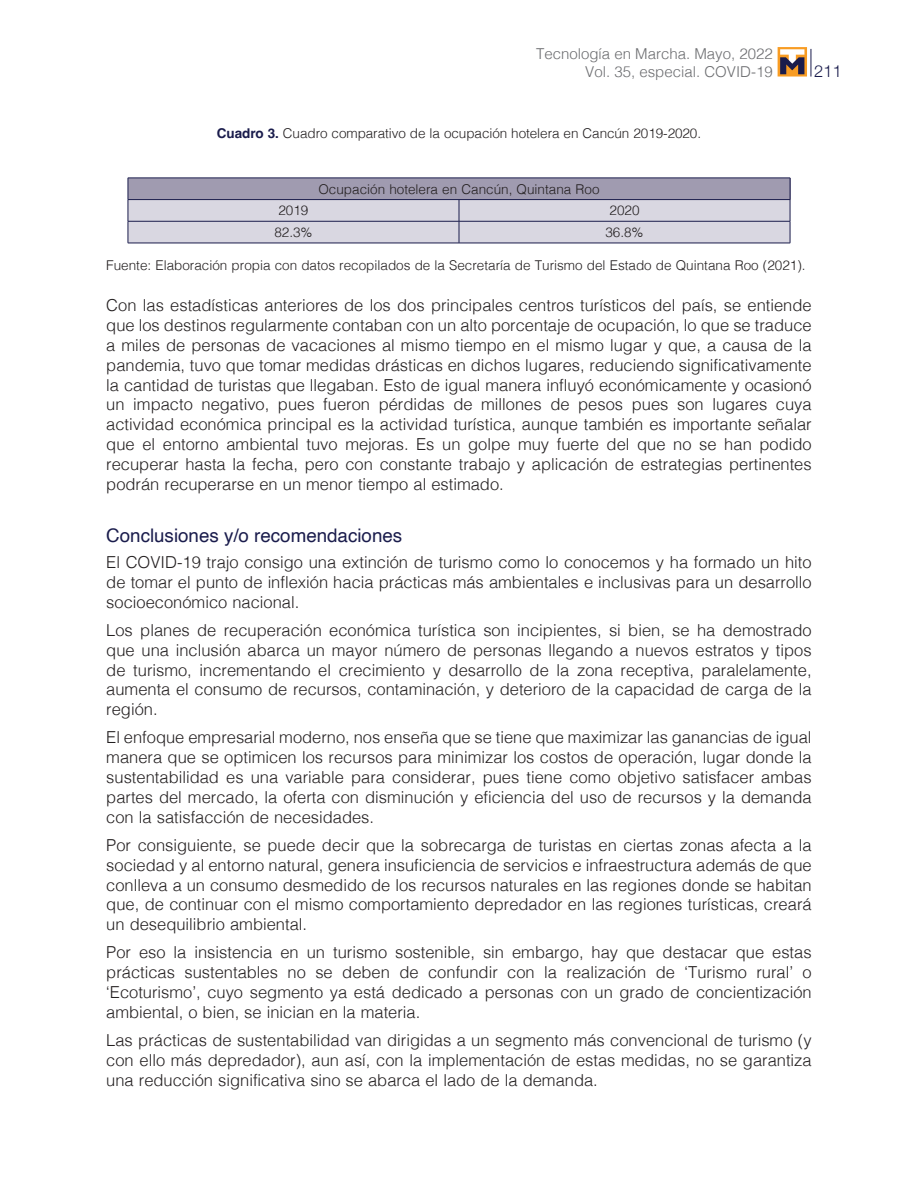
<style>
.page{position:relative;width:918px;height:1188px;background:#fff}
.page>*{position:absolute;margin:0;border:0;box-sizing:border-box;transform-origin:0 0}
.t1{font:18.75px "Helvetica";color:#1a1c4c}
.t2{font:300 16.5px/19.8px "Helvetica";color:#231f20;text-align:justify}
.t3{font:300 16.5px "Helvetica Neue";color:#1a1c4c}
.t4{font:300 15px/18px "Helvetica";color:#6c6d70;text-align:right}
.t5{font:300 13.5px "Helvetica";color:#231f20}
.s1{font-weight:700;color:#1a1c4c}
</style>
<div class="page">
<svg style="left:811px;top:49px;width:1px;height:28px"></svg>
<svg style="left:778px;top:47px;width:29px;height:30px"></svg>
<svg style="left:780px;top:49px;width:24px;height:25px"></svg>
<svg style="left:128px;top:178px;width:663px;height:65px;background:#bdbaca"></svg>
<hr style="left:128px;top:243px;width:331px;height:1px;background:#1a1c4c">
<hr style="left:459px;top:243px;width:331px;height:1px;background:#1a1c4c">
<p class="t4" style="left:536px;top:43px;width:238px">Tecnología en Marcha. Mayo, 2022<br>Vol. 35, especial. COVID-19</p>
<p class="t5" style="left:217px;top:121px;width:486px"><span class="s1">Cuadro 3.</span> Cuadro comparativo de la ocupación hotelera en Cancún 2019-2020.</p>
<p class="t5" style="left:318px;top:177px;width:283px">Ocupación hotelera en Cancún, Quintana Roo</p>
<p class="t3" style="left:814px;top:57px;width:29px">211</p>
<p class="t5" style="left:278px;top:199px;width:32px">2019</p>
<p class="t5" style="left:610px;top:199px;width:32px">2020</p>
<p class="t5" style="left:274px;top:221px;width:40px">82.3%</p>
<p class="t5" style="left:605px;top:221px;width:40px">36.8%</p>
<p class="t5" style="left:106px;top:254px;width:701px">Fuente: Elaboración propia con datos recopilados de la Secretaría de Turismo del Estado de Quintana Roo (2021).</p>
<p class="t2" style="left:106px;top:294px;width:707px">Con las estadísticas anteriores de los dos principales centros turísticos del país, se entiende que los destinos regularmente contaban con un alto porcentaje de ocupación, lo que se traduce a miles de personas de vacaciones al mismo tiempo en el mismo lugar y que, a causa de la pandemia, tuvo que tomar medidas drásticas en dichos lugares, reduciendo significativamente la cantidad de turistas que llegaban. Esto de igual manera influyó económicamente y ocasionó un impacto negativo, pues fueron pérdidas de millones de pesos pues son lugares cuya actividad económica principal es la actividad turística, aunque también es importante señalar que el entorno ambiental tuvo mejoras. Es un golpe muy fuerte del que no se han podido recuperar hasta la fecha, pero con constante trabajo y aplicación de estrategias pertinentes podrán recuperarse en un menor tiempo al estimado.</p>
<p class="t1" style="left:106px;top:521px;width:297px">Conclusiones y/o recomendaciones</p>
<p class="t2" style="left:106px;top:551px;width:707px">El COVID-19 trajo consigo una extinción de turismo como lo conocemos y ha formado un hito de tomar el punto de inflexión hacia prácticas más ambientales e inclusivas para un desarrollo socioeconómico nacional.</p>
<p class="t2" style="left:106px;top:619px;width:707px">Los planes de recuperación económica turística son incipientes, si bien, se ha demostrado que una inclusión abarca un mayor número de personas llegando a nuevos estratos y tipos de turismo, incrementando el crecimiento y desarrollo de la zona receptiva, paralelamente, aumenta el consumo de recursos, contaminación, y deterioro de la capacidad de carga de la región.</p>
<p class="t2" style="left:106px;top:727px;width:707px">El enfoque empresarial moderno, nos enseña que se tiene que maximizar las ganancias de igual manera que se optimicen los recursos para minimizar los costos de operación, lugar donde la sustentabilidad es una variable para considerar, pues tiene como objetivo satisfacer ambas partes del mercado, la oferta con disminución y eficiencia del uso de recursos y la demanda con la satisfacción de necesidades.</p>
<p class="t2" style="left:106px;top:834px;width:707px">Por consiguiente, se puede decir que la sobrecarga de turistas en ciertas zonas afecta a la sociedad y al entorno natural, genera insuficiencia de servicios e infraestructura además de que conlleva a un consumo desmedido de los recursos naturales en las regiones donde se habitan que, de continuar con el mismo comportamiento depredador en las regiones turísticas, creará un desequilibrio ambiental.</p>
<p class="t2" style="left:106px;top:942px;width:707px">Por eso la insistencia en un turismo sostenible, sin embargo, hay que destacar que estas prácticas sustentables no se deben de confundir con la realización de ‘Turismo rural’ o ‘Ecoturismo’, cuyo segmento ya está dedicado a personas con un grado de concientización ambiental, o bien, se inician en la materia.</p>
<p class="t2" style="left:106px;top:1029px;width:707px">Las prácticas de sustentabilidad van dirigidas a un segmento más convencional de turismo (y con ello más depredador), aun así, con la implementación de estas medidas, no se garantiza una reducción significativa sino se abarca el lado de la demanda.</p>
</div>
